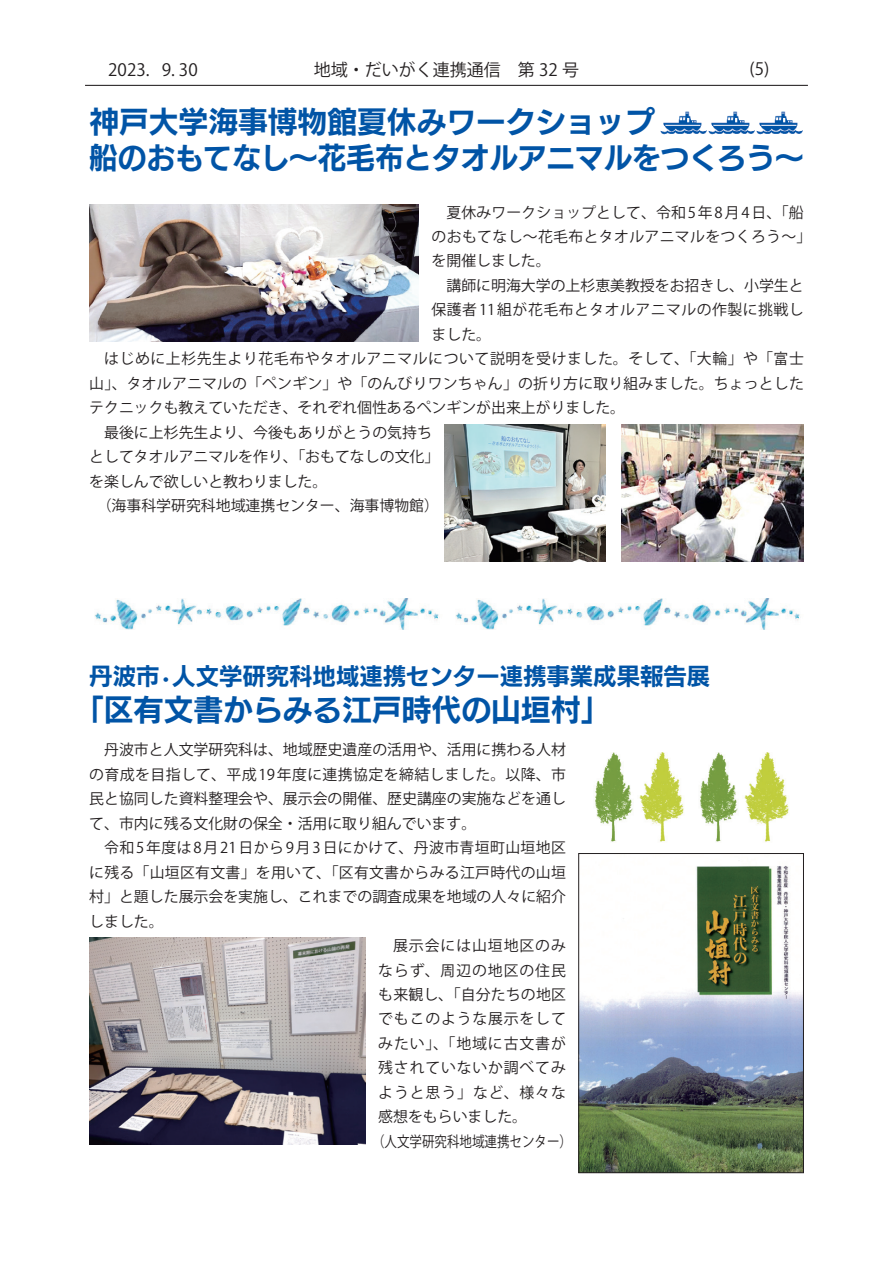
<style>
.page{position:relative;width:893px;height:1263px;background:#fff}
.page>*{position:absolute;margin:0;border:0;box-sizing:border-box;transform-origin:0 0}
.t1{font:29.7px/36.2px "UD Kakugo Large Pro B";color:#0154a6}
.t2{font:23.4px "UD Kakugo Large Pro B";color:#0154a6}
.t3{font:16.95px "Koz Go Pro";color:#231f20}
.t4{font:14.85px/24.5px "Koz Go Pro";letter-spacing:.005em;color:#231f20}
.t5{font:14.85px "Koz Go Pro";letter-spacing:.06em;color:#231f20}
.t6{font:14.85px "Koz Go Pro";letter-spacing:.035em;color:#231f20}
.t7{font:14.85px "Koz Go Pro";letter-spacing:.025em;color:#231f20}
.t8{font:14.85px "Koz Go Pro";letter-spacing:.03em;color:#231f20}
.t9{font:14.85px "Koz Go Pro";letter-spacing:.055em;color:#231f20}
.t10{font:14.85px "Koz Go Pro";letter-spacing:.005em;color:#231f20;scale:.84 1}
</style>
<div class="page">
<hr style="left:85px;top:85px;width:723px;height:1px;background:#231f20">
<img style="left:94px;top:599px;width:346px;height:31px">
<img style="left:455px;top:599px;width:346px;height:31px">
<img style="left:621px;top:424px;width:183px;height:137px">
<img style="left:445px;top:424px;width:160px;height:137px">
<img style="left:89px;top:205px;width:330px;height:137px">
<img style="left:89px;top:938px;width:276px;height:206px">
<img style="left:580px;top:865px;width:222px;height:306px">
<div style="left:578px;top:853px;width:226px;height:320px;border:1px solid #231f20"></div>
<img style="left:595px;top:752px;width:89px;height:90px">
<img style="left:700px;top:752px;width:89px;height:90px">
<img style="left:660px;top:111px;width:143px;height:23px">
<p class="t3" style="left:108px;top:59px;width:91px">2023. 9. 30</p>
<p class="t3" style="left:314px;top:59px;width:267px">地域・だいがく連携通信　第 32 号</p>
<p class="t3" style="left:749px;top:58px;width:21px">(5)</p>
<h1 class="t1" style="left:89px;top:103px;width:716px">神戸大学海事博物館夏休みワークショップ<br>船のおもてなし～花毛布とタオルアニマルをつくろう～</h1>
<p class="t4" style="left:432px;top:200px;width:381px;text-indent:15px">夏休みワークショップとして、令和 5 年 8 月 4 日、「船のおもてなし～花毛布とタオルアニマルをつくろう～」を開催しました。</p>
<p class="t4" style="left:446px;top:274px;width:359px">講師に明海大学の上杉恵美教授をお招きし、小学生と</p>
<p class="t8" style="left:432px;top:300px;width:374px">保護者11組が花毛布とタオルアニマルの作製に挑戦し</p>
<p class="t4" style="left:432px;top:322px;width:61px">ました。</p>
<p class="t6" style="left:104px;top:349px;width:701px">はじめに上杉先生より花毛布やタオルアニマルについて説明を受けました。そして、「大輪」や「富士</p>
<p class="t4" style="left:89px;top:371px;width:716px">山」、タオルアニマルの「ペンギン」や「のんびりワンちゃん」の折り方に取り組みました。ちょっとした</p>
<p class="t4" style="left:89px;top:396px;width:537px">テクニックも教えていただき、それぞれ個性あるペンギンが出来上がりました。</p>
<p class="t4" style="left:104px;top:420px;width:329px">最後に上杉先生より、今後もありがとうの気持ち</p>
<p class="t4" style="left:89px;top:445px;width:352px">としてタオルアニマルを作り、「おもてなしの文化」</p>
<p class="t4" style="left:89px;top:469px;width:240px">を楽しんで欲しいと教わりました。</p>
<p class="t4" style="left:97px;top:494px;width:344px">（海事科学研究科地域連携センター、海事博物館）</p>
<h2 class="t2" style="left:89px;top:657px;width:622px">丹波市·人文学研究科地域連携センター連携事業成果報告展</h2>
<h1 class="t1" style="left:74px;top:691px;width:537px">「区有文書からみる江戸時代の山垣村」</h1>
<p class="t4" style="left:89px;top:738px;width:478px;text-align:justify;text-indent:15px">丹波市と人文学研究科は、地域歴史遺産の活用や、活用に携わる人材の育成を目指して、平成19年度に連携協定を締結しました。以降、市民と協同した資料整理会や、展示会の開催、歴史講座の実施などを通して、市内に残る文化財の保全・活用に取り組んでいます。</p>
<p class="t7" style="left:104px;top:838px;width:463px">令和5年度は8月21日から9月3日にかけて、丹波市青垣町山垣地区</p>
<p class="t4" style="left:89px;top:860px;width:478px">に残る「山垣区有文書」を用いて、「区有文書からみる江戸時代の山垣</p>
<p class="t4" style="left:89px;top:885px;width:478px">村」と題した展示会を実施し、これまでの調査成果を地域の人々に紹介</p>
<p class="t4" style="left:89px;top:909px;width:76px">しました。</p>
<p class="t5" style="left:393px;top:936px;width:174px">展示会には山垣地区のみ</p>
<p class="t5" style="left:378px;top:960px;width:189px">ならず、周辺の地区の住民</p>
<p class="t4" style="left:378px;top:983px;width:189px">も来観し、「自分たちの地区</p>
<p class="t9" style="left:378px;top:1009px;width:189px">でもこのような展示をして</p>
<p class="t5" style="left:378px;top:1034px;width:189px">みたい」、「地域に古文書が</p>
<p class="t9" style="left:378px;top:1058px;width:189px">残されていないか調べてみ</p>
<p class="t5" style="left:378px;top:1083px;width:189px">ようと思う」など、様々な</p>
<p class="t4" style="left:378px;top:1105px;width:150px">感想をもらいました。</p>
<p class="t10" style="left:372px;top:1132px;width:240px">（人文学研究科地域連携センター）</p>
</div>
